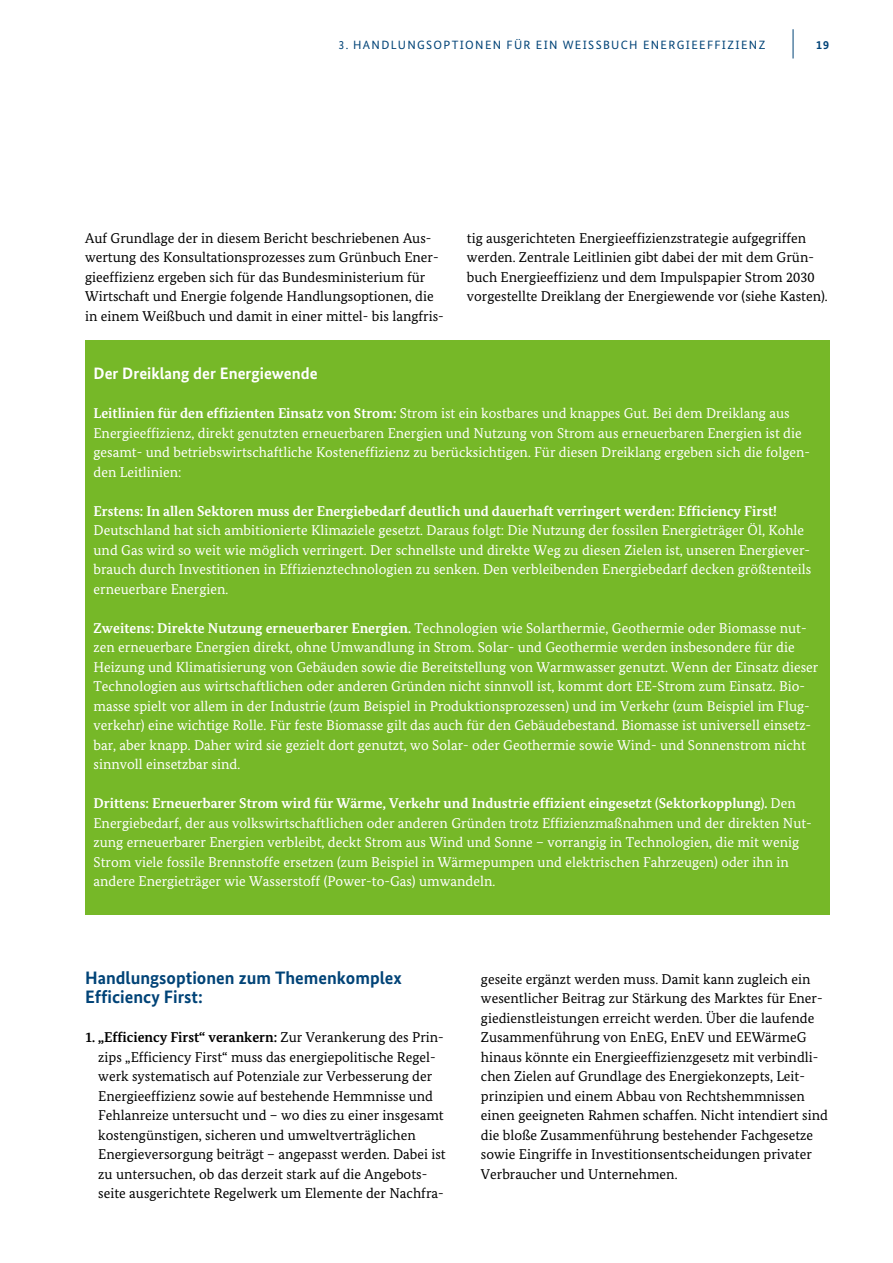
<style>
.page{position:relative;width:893px;height:1263px;background:#fff}
.page>*{position:absolute;margin:0;border:0;box-sizing:border-box;transform-origin:0 0}
.t1{font:700 18px/19.5px "Bundes Sans";color:#004377}
.t2{font:700 16.5px "Bundes Sans";color:#fff}
.t3{font:14.25px/19.5px "Bundes Serif";color:#fff}
.t4{font:14.25px/19.5px "Bundes Serif";color:#000}
.t5{font:12px "Bundes Sans";letter-spacing:.11em;color:#004377}
.t6{font:700 12px "Bundes Sans";color:#004377}
.s1{font-weight:700}
</style>
<div class="page">
<hr style="left:793px;top:29px;width:1px;height:30px;background:#004377">
<div style="left:85px;top:340px;width:744px;height:575px;background:#76b828"></div>
<p class="t5" style="left:338px;top:37px;width:428px">3. HANDLUNGSOPTIONEN FÜR EIN WEISSBUCH ENERGIEEFFIZIENZ</p>
<p class="t6" style="left:816px;top:37px;width:15px">19</p>
<p class="t4" style="left:85px;top:228px;width:360px">Auf Grundlage der in diesem Bericht beschriebenen Aus&shy;wertung des Konsultationsprozesses zum Grünbuch Ener&shy;gieeffizienz ergeben sich für das Bundesministerium für Wirtschaft und Energie folgende Handlungsoptionen, die in einem Weißbuch und damit in einer mittel- bis langfris-</p>
<p class="t4" style="left:467px;top:228px;width:362px">tig ausgerichteten Energieeffizienzstrategie aufgegriffen werden. Zentrale Leitlinien gibt dabei der mit dem Grün&shy;buch Energieeffizienz und dem Impulspapier Strom 2030 vorgestellte Dreiklang der Energiewende vor (siehe Kasten).</p>
<h3 class="t2" style="left:94px;top:364px;width:226px">Der Dreiklang der Energiewende</h3>
<p class="t3" style="left:94px;top:404px;width:718px"><span class="s1">Leitlinien für den effizienten Einsatz von Strom:</span> Strom ist ein kostbares und knappes Gut. Bei dem Dreiklang aus Energieeffizienz, direkt genutzten erneuerbaren Energien und Nutzung von Strom aus erneuerbaren Energien ist die gesamt- und betriebswirtschaftliche Kosteneffizienz zu berücksichtigen. Für diesen Dreiklang ergeben sich die folgen&shy;den Leitlinien:</p>
<p class="t3" style="left:94px;top:501px;width:719px"><span class="s1">Erstens: In allen Sektoren muss der Energiebedarf deutlich und dauerhaft verringert werden: Efficiency First!<br></span>Deutschland hat sich ambitionierte Klimaziele gesetzt. Daraus folgt: Die Nutzung der fossilen Energieträger Öl, Kohle und Gas wird so weit wie möglich verringert. Der schnellste und direkte Weg zu diesen Zielen ist, unseren Energiever&shy;brauch durch Investitionen in Effizienztechnologien zu senken. Den verbleibenden Energiebedarf decken größtenteils erneuerbare Energien.</p>
<p class="t3" style="left:94px;top:618px;width:726px"><span class="s1">Zweitens: Direkte Nutzung erneuerbarer Energien.</span> Technologien wie Solarthermie, Geothermie oder Biomasse nut&shy;zen erneuerbare Energien direkt, ohne Umwandlung in Strom. Solar- und Geothermie werden insbesondere für die Heizung und Klimatisierung von Gebäuden sowie die Bereitstellung von Warmwasser genutzt. Wenn der Einsatz dieser Technologien aus wirtschaftlichen oder anderen Gründen nicht sinnvoll ist, kommt dort EE-Strom zum Einsatz. Bio&shy;masse spielt vor allem in der Industrie (zum Beispiel in Produktionsprozessen) und im Verkehr (zum Beispiel im Flug&shy;verkehr) eine wichtige Rolle. Für feste Biomasse gilt das auch für den Gebäudebestand. Biomasse ist universell einsetz&shy;bar, aber knapp. Daher wird sie gezielt dort genutzt, wo Solar- oder Geothermie sowie Wind- und Sonnenstrom nicht sinnvoll einsetzbar sind.</p>
<p class="t3" style="left:94px;top:794px;width:720px"><span class="s1">Drittens: Erneuerbarer Strom wird für Wärme, Verkehr und Industrie effizient eingesetzt (Sektorkopplung).</span> Den Energiebedarf, der aus volkswirtschaftlichen oder anderen Gründen trotz Effizienzmaßnahmen und der direkten Nut&shy;zung erneuerbarer Energien verbleibt, deckt Strom aus Wind und Sonne – vorrangig in Technologien, die mit wenig Strom viele fossile Brennstoffe ersetzen (zum Beispiel in Wärmepumpen und elektrischen Fahrzeugen) oder ihn in andere Energieträger wie Wasserstoff (Power-to-Gas) umwandeln.</p>
<h3 class="t1" style="left:85px;top:968px;width:318px">Handlungsoptionen zum Themenkomplex<br>Efficiency First:</h3>
<p class="t4" style="left:98px;top:1028px;width:349px;text-indent:-13px"><span class="s1">1. „Efficiency First“ verankern:</span> Zur Verankerung des Prin&shy;zips „Efficiency First“ muss das energiepolitische Regel&shy;werk systematisch auf Potenziale zur Verbesserung der Energieeffizienz sowie auf bestehende Hemmnisse und Fehlanreize untersucht und – wo dies zu einer insgesamt kostengünstigen, sicheren und umweltverträglichen Energieversorgung beiträgt – angepasst werden. Dabei ist zu untersuchen, ob das derzeit stark auf die Angebots&shy;seite ausgerichtete Regelwerk um Elemente der Nachfra-</p>
<p class="t4" style="left:481px;top:969px;width:348px">geseite ergänzt werden muss. Damit kann zugleich ein wesentlicher Beitrag zur Stärkung des Marktes für Ener&shy;giedienstleistungen erreicht werden. Über die laufende Zusammenführung von EnEG, EnEV und EEWärmeG hinaus könnte ein Energieeffizienzgesetz mit verbindli&shy;chen Zielen auf Grundlage des Energiekonzepts, Leit&shy;prinzipien und einem Abbau von Rechtshemmnissen einen geeigneten Rahmen schaffen. Nicht intendiert sind die bloße Zusammenführung bestehender Fachgesetze sowie Eingriffe in Investitionsentscheidungen privater Verbraucher und Unternehmen.</p>
</div>
